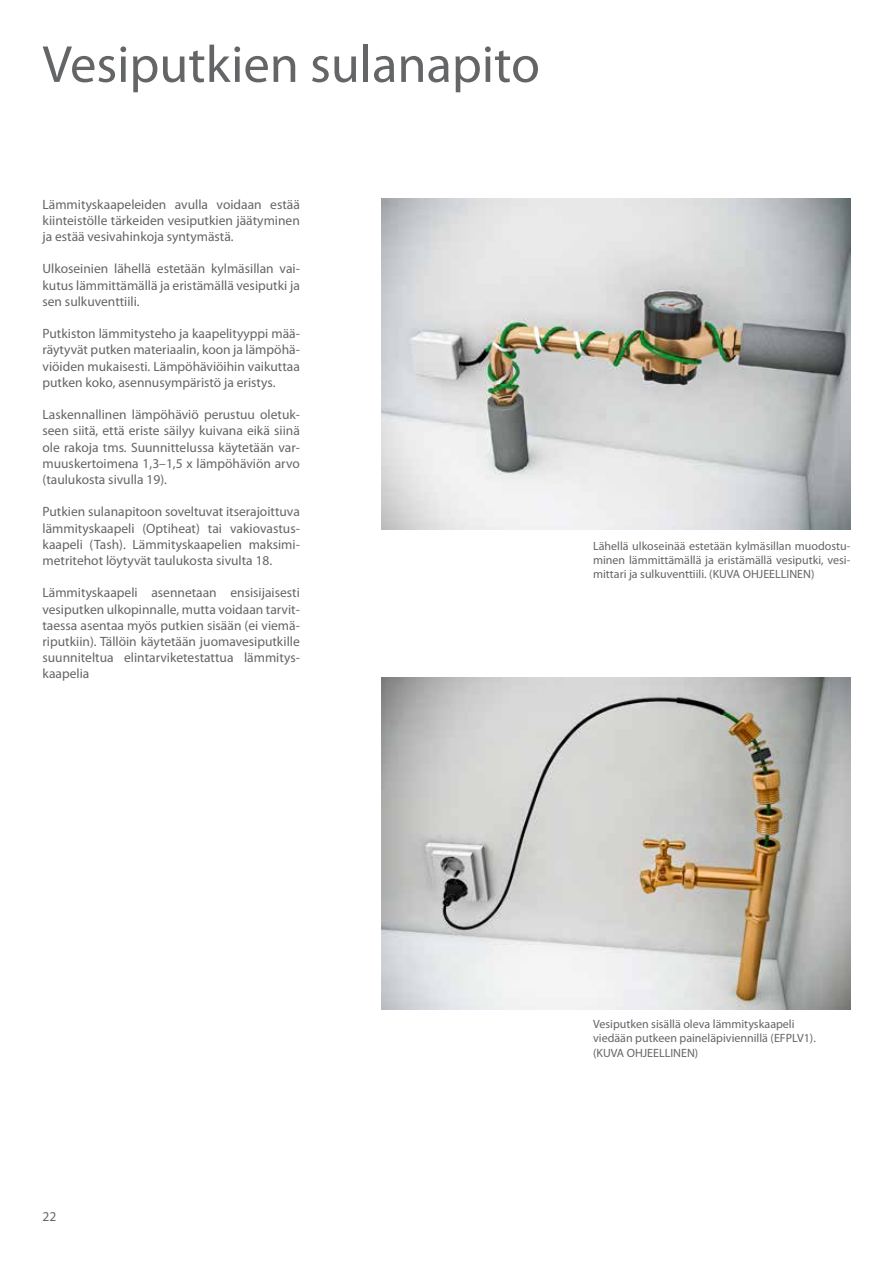
<style>
.page{position:relative;width:893px;height:1263px;background:#fff}
.page>*{position:absolute;margin:0;border:0;box-sizing:border-box;transform-origin:0 0}
.t1{font:52.5px "Myriad Pro";color:#646567}
.t2{font:13.5px/16.2px "Myriad Pro";color:#646567;text-align:justify}
.t3{font:12px/14.4px "Myriad Pro";color:#646567;text-align:justify}
</style>
<div class="page">
<img style="left:382px;top:198px;width:468px;height:332px">
<img style="left:382px;top:677px;width:468px;height:332px">
<h1 class="t1" style="left:43px;top:36px;width:499px">Vesiputkien sulanapito</h1>
<p class="t2" style="left:43px;top:196px;width:259px">Lämmityskaapeleiden avulla voidaan estää kiinteistölle tärkeiden vesiputkien jäätyminen ja estää vesivahinkoja syntymästä.</p>
<p class="t2" style="left:43px;top:261px;width:259px">Ulkoseinien lähellä estetään kylmäsillan vai&shy;kutus lämmittämällä ja eristämällä vesiputki ja sen sulkuventtiili.</p>
<p class="t2" style="left:43px;top:326px;width:259px">Putkiston lämmitysteho ja kaapelityyppi mää&shy;räytyvät putken materiaalin, koon ja lämpöhä&shy;viöiden mukaisesti. Lämpöhäviöihin vaikuttaa putken koko, asennusympäristö ja eristys.</p>
<p class="t2" style="left:43px;top:407px;width:259px">Laskennallinen lämpöhäviö perustuu oletuk&shy;seen siitä, että eriste säilyy kuivana eikä siinä ole rakoja tms. Suunnittelussa käytetään var&shy;muuskertoimena 1,3–1,5 x lämpöhäviön arvo (taulukosta sivulla 19).</p>
<p class="t2" style="left:43px;top:504px;width:259px">Putkien sulanapitoon soveltuvat itserajoittuva lämmityskaapeli (Optiheat) tai vakiovastus&shy;kaapeli (Tash). Lämmityskaapelien maksimi&shy;metritehot löytyvät taulukosta sivulta 18.</p>
<p class="t2" style="left:43px;top:585px;width:259px">Lämmityskaapeli asennetaan ensisijaisesti vesiputken ulkopinnalle, mutta voidaan tarvit&shy;taessa asentaa myös putkien sisään (ei viemä&shy;riputkiin). Tällöin käytetään juomavesiputkille suunniteltua elintarviketestattua lämmitys&shy;kaapelia</p>
<p class="t3" style="left:593px;top:539px;width:259px">Lähellä ulkoseinää estetään kylmäsillan muodostu&shy;minen lämmittämällä ja eristämällä vesiputki, vesi&shy;mittari ja sulkuventtiili. (KUVA OHJEELLINEN)</p>
<p class="t2" style="left:43px;top:1208px;width:15px">22</p>
<p class="t3" style="left:593px;top:1017px;width:224px;text-align:left">Vesiputken sisällä oleva lämmityskaapeli viedään putkeen paineläpiviennillä (EFPLV1). (KUVA OHJEELLINEN)</p>
</div>
